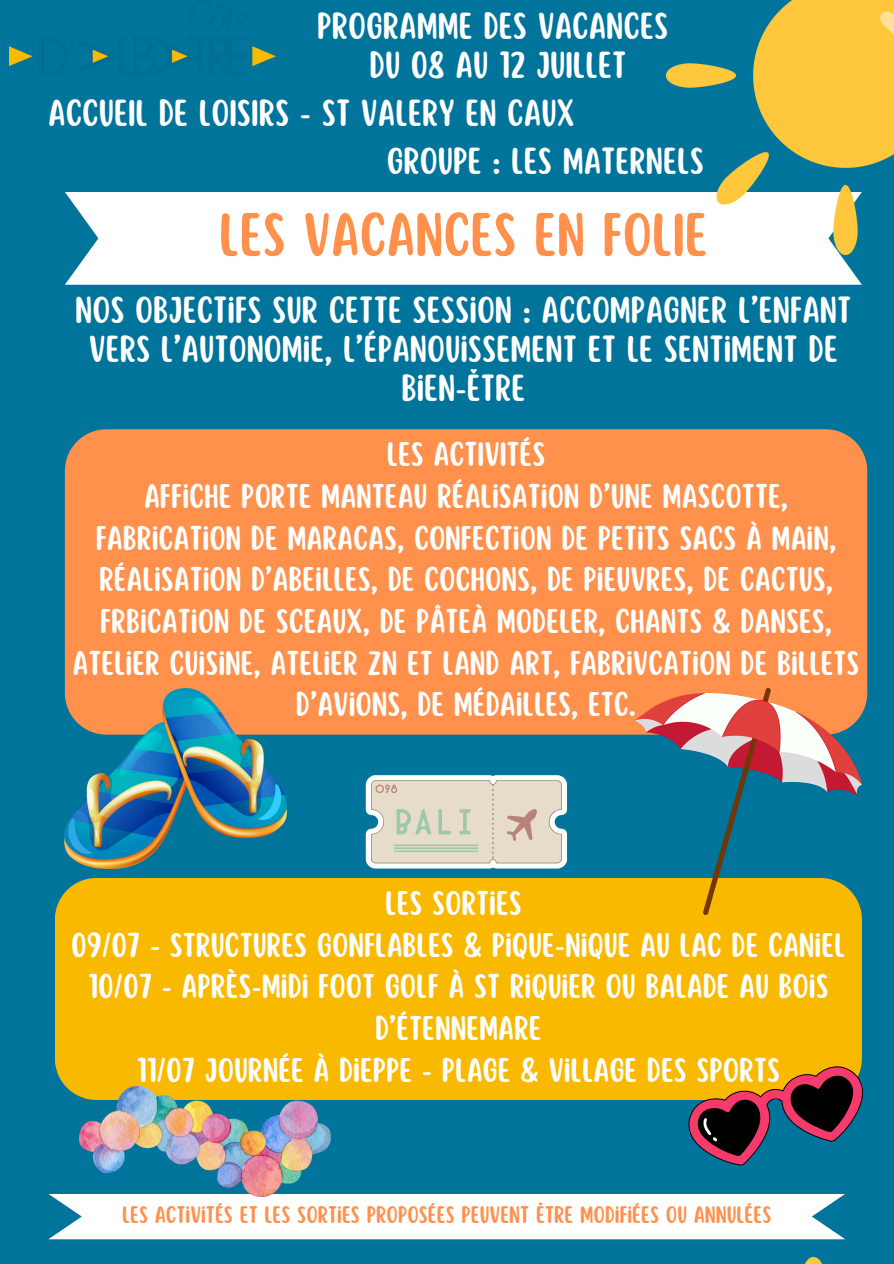
<style>
.page{position:relative;width:894px;height:1264px;background:#fff}
.page>*{position:absolute;margin:0;border:0;box-sizing:border-box;transform-origin:0 0}
.t1{font:54px "Scripter";color:#ff914d}
.t2{font:33px/39.3px "Scripter";color:#fff;text-align:center}
.t3{font:30px/41.7px "Scripter";color:#fff;text-align:center}
.t4{font:21px "Scripter";color:#ff914d}
</style>
<div class="page">
<div style="left:0;top:0;width:893px;height:1263px;background:#00749b"></div>
<div style="left:55px;top:878px;width:806px;height:221px;background:#fab901"></div>
<div style="left:65px;top:429px;width:802px;height:305px;background:#ff914d"></div>
<div style="left:65px;top:192px;width:796px;height:93px;background:#fff"></div>
<div style="left:48px;top:1194px;width:797px;height:45px;background:#fff"></div>
<img style="left:10px;top:1px;width:265px;height:74px">
<img style="left:666px;top:0;width:227px;height:255px">
<img style="left:634px;top:688px;width:227px;height:227px">
<img style="left:65px;top:688px;width:221px;height:180px">
<svg style="left:365px;top:775px;width:202px;height:93px;background:#dbd7c9"></svg>
<svg style="left:682px;top:1059px;width:181px;height:107px"></svg>
<img style="left:79px;top:1086px;width:251px;height:110px">
<img style="left:805px;top:1257px;width:17px;height:6px">
<h3 class="t2" style="left:317px;top:7px;width:352px">PROGRAMME DES VACANCES<br>DU 08 AU 12 JUILLET</h3>
<h3 class="t2" style="left:48px;top:94px;width:528px">ACCUEIL DE LOISIRS - ST VALERY EN CAUX</h3>
<p class="t2" style="left:386px;top:143px;width:319px">GROUPE : LES MATERNELS</p>
<h2 class="t1" style="left:219px;top:207px;width:490px">LES VACANCES EN FOLIE</h2>
<p class="t2" style="left:75px;top:291px;width:777px">NOS OBJECTIFS SUR CETTE SESSION : ACCOMPAGNER L’ENFANT<br>VERS L’AUTONOMIE, L’ÉPANOUISSEMENT ET LE SENTIMENT DE<br>BIEN-ÊTRE</p>
<p class="t3" style="left:72px;top:435px;width:788px">LES ACTIVITÉS<br>AFFICHE PORTE MANTEAU RÉALISATION D’UNE MASCOTTE, FABRICATION DE MARACAS, CONFECTION DE PETITS SACS À MAIN, RÉALISATION D’ABEILLES, DE COCHONS, DE PIEUVRES, DE CACTUS, FRBICATION DE SCEAUX, DE PÂTEÀ MODELER, CHANTS &amp; DANSES, ATELIER CUISINE, ATELIER ZN ET LAND ART, FABRIVCATION DE BILLETS D’AVIONS, DE MÉDAILLES, ETC.</p>
<p class="t3" style="left:71px;top:883px;width:775px">LES SORTIES<br>09/07 - STRUCTURES GONFLABLES &amp; PIQUE-NIQUE AU LAC DE CANIEL 10/07 - APRÈS-MIDI FOOT GOLF À ST RIQUIER OU BALADE AU BOIS D’ÉTENNEMARE<br>11/07 JOURNÉE À DIEPPE - PLAGE &amp; VILLAGE DES SPORTS</p>
<h2 class="t4" style="left:122px;top:1204px;width:650px">LES ACTIVITÉS ET LES SORTIES PROPOSÉES PEUVENT ÊTRE MODIFIÉES OU ANNULÉES</h2>
</div>
